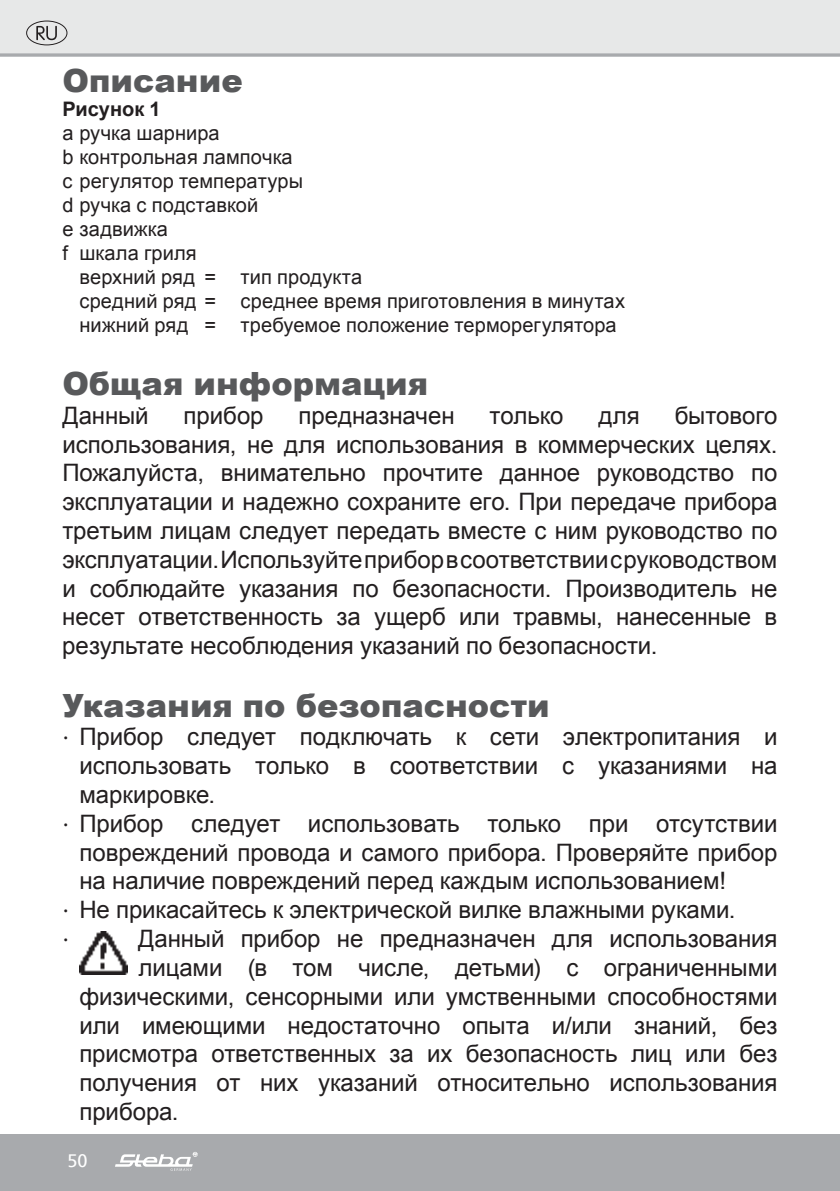
<style>
.page{position:relative;width:840px;height:1191px;background:#fff}
.page>*{position:absolute;margin:0;border:0;box-sizing:border-box;transform-origin:0 0}
.t1{font:900 32px "Arial";color:#58595b}
.t2{font:24px/28.8px "Arial";letter-spacing:-.005em;color:#231f20;text-align:justify}
.t3{font:24px "Frutiger";color:#231f20}
.t4{font:20px/24px "Arial";letter-spacing:.005em;color:#231f20}
.t5{font:700 20px "Arial";color:#231f20}
.t6{font:18px "Frutiger";color:#fff}
.s1{font-family:"Frutiger"}
</style>
<div class="page">
<div style="left:0;top:0;width:839px;height:55px;background:#e7e8e8"></div>
<div style="left:0;top:1134px;width:839px;height:57px;background:#a8aaad"></div>
<svg style="left:115px;top:1152px;width:82px;height:18px"></svg>
<hr style="left:0;top:53px;width:839px;height:4px;background:#b4b6b8">
<img style="left:79px;top:931px;width:48px;height:43px">
<div style="left:26px;top:21px;width:41px;height:24px;border:1px solid #231f20;border-radius:50%"></div>
<svg style="left:36px;top:26px;width:21px;height:14px"></svg>
<h1 class="t1" style="left:62px;top:58px;width:182px">Описание</h1>
<p class="t5" style="left:62px;top:96px;width:100px">Рисунок 1</p>
<p class="t4" style="left:62px;top:122px;width:242px">a ручка шарнира<br>b контрольная лампочка c регулятор температуры d ручка с подставкой<br>e задвижка<br>f шкала гриля</p>
<p class="t4" style="left:79px;top:266px;width:547px">верхний ряд = тип продукта<br>средний ряд = среднее время приготовления в минутах нижний ряд = требуемое положение терморегулятора</p>
<h1 class="t1" style="left:62px;top:360px;width:367px">Общая информация</h1>
<p class="t2" style="left:62px;top:401px;width:88px">Данный</p>
<p class="t2" style="left:183px;top:401px;width:81px">прибор</p>
<p class="t2" style="left:298px;top:401px;width:157px">предназначен</p>
<p class="t2" style="left:489px;top:401px;width:75px">только</p>
<p class="t2" style="left:598px;top:401px;width:43px">для</p>
<p class="t2" style="left:62px;top:401px;width:716px;text-indent:612px">бытового использования, не для использования в коммерческих целях.<br>Пожалуйста, внимательно прочтите данное руководство по эксплуатации и надежно сохраните его. При передаче прибора третьим лицам следует передать вместе с ним руководство по эксплуатации. Используйте прибор в соответствии с руководством и соблюдайте указания по безопасности. Производитель не несет ответственность за ущерб или травмы, нанесенные в результате несоблюдения указаний по безопасности.</p>
<h1 class="t1" style="left:62px;top:682px;width:488px">Указания по безопасности</h1>
<p class="t2" style="left:62px;top:723px;width:716px"><span class="s1">∙</span> Прибор следует подключать к сети электропитания и</p>
<p class="t2" style="left:79px;top:751px;width:699px">использовать только в соответствии с указаниями на</p>
<p class="t2" style="left:79px;top:780px;width:137px">маркировке.</p>
<p class="t2" style="left:62px;top:809px;width:716px"><span class="s1">∙</span> Прибор следует использовать только при отсутствии</p>
<p class="t2" style="left:79px;top:838px;width:699px">повреждений провода и самого прибора. Проверяйте прибор</p>
<p class="t2" style="left:79px;top:867px;width:648px">на наличие повреждений перед каждым использованием!</p>
<p class="t2" style="left:62px;top:895px;width:674px"><span class="s1">∙</span> Не прикасайтесь к электрической вилке влажными руками.</p>
<p class="t3" style="left:62px;top:924px;width:8px">∙</p>
<p class="t2" style="left:138px;top:924px;width:640px">Данный прибор не предназначен для использования</p>
<p class="t2" style="left:138px;top:953px;width:640px">лицами (в том числе, детьми) с ограниченными</p>
<p class="t2" style="left:79px;top:982px;width:699px">физическими, сенсорными или умственными способностями</p>
<p class="t2" style="left:79px;top:1011px;width:699px">или имеющими недостаточно опыта и/или знаний, без</p>
<p class="t2" style="left:79px;top:1039px;width:699px">присмотра ответственных за их безопасность лиц или без</p>
<p class="t2" style="left:79px;top:1068px;width:699px">получения от них указаний относительно использования</p>
<p class="t2" style="left:79px;top:1097px;width:101px">прибора.</p>
<p class="t6" style="left:67px;top:1153px;width:22px">50</p>
</div>
